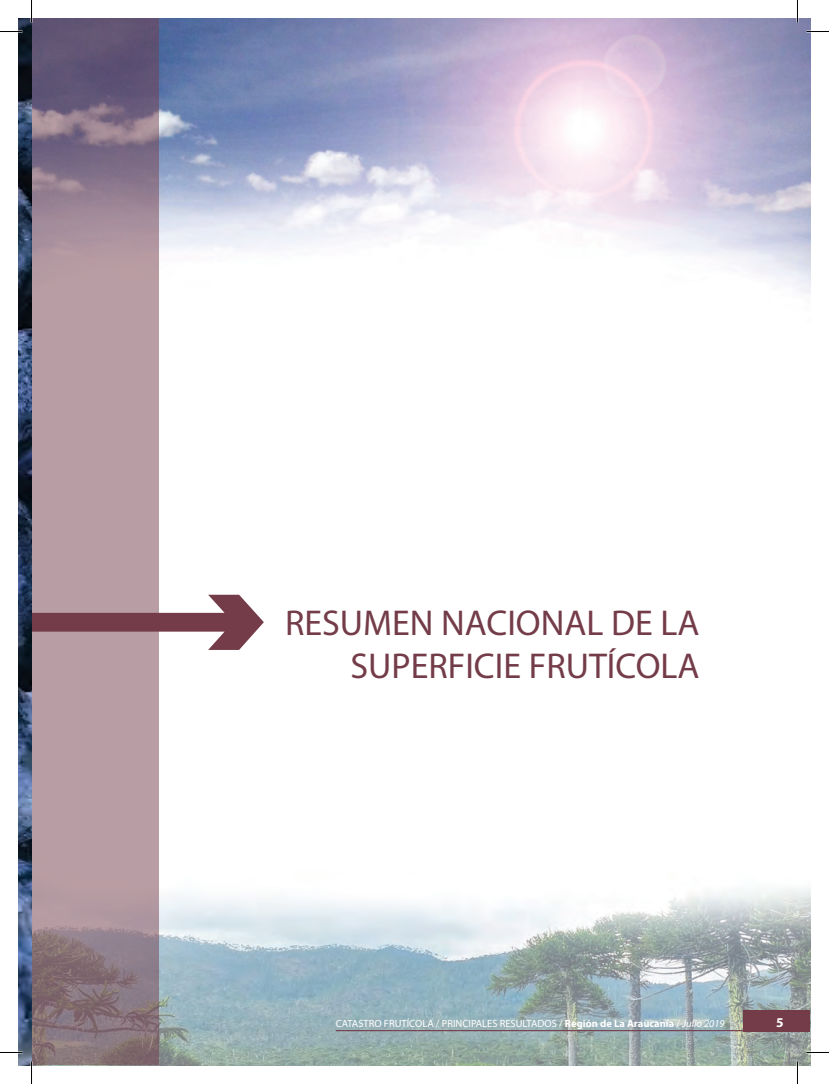
<style>
.page{position:relative;width:829px;height:1084px;background:#fff}
.page>*{position:absolute;margin:0;border:0;box-sizing:border-box;transform-origin:0 0}
.t1{font:36px/43.2px "Myriad Pro";color:#743c49;text-align:right}
.t2{font:700 13.5px "Myriad Pro";color:#fff}
.t3{font:10.5px "Myriad Pro";color:#fff}
.s1{font-weight:700}
.s2{font-style:italic}
</style>
<div class="page">
<img style="left:159px;top:888px;width:651px;height:177px">
<img style="left:159px;top:19px;width:651px;height:275px">
<div style="left:743px;top:1009px;width:67px;height:22px;background:#743c49"></div>
<hr style="left:336px;top:1030px;width:408px;height:1px;background:#743c49">
<svg style="left:31px;top:594px;width:233px;height:56px"></svg>
<svg style="left:32px;top:19px;width:127px;height:1046px;background:#a48b96"></svg>
<img style="left:19px;top:19px;width:12px;height:1046px">
<hr style="left:0;top:1051px;width:22px;height:2px;background:#fff">
<hr style="left:806px;top:1051px;width:22px;height:2px;background:#fff">
<hr style="left:796px;top:0;width:2px;height:23px;background:#fff">
<hr style="left:796px;top:1061px;width:2px;height:22px;background:#fff">
<svg style="left:0;top:31px;width:22px;height:1px"></svg>
<svg style="left:806px;top:31px;width:22px;height:1px"></svg>
<svg style="left:0;top:1052px;width:22px;height:1px"></svg>
<svg style="left:806px;top:1052px;width:22px;height:1px"></svg>
<svg style="left:31px;top:0;width:1px;height:23px"></svg>
<svg style="left:31px;top:1061px;width:1px;height:22px"></svg>
<svg style="left:797px;top:0;width:1px;height:23px"></svg>
<svg style="left:797px;top:1061px;width:1px;height:22px"></svg>
<h1 class="t1" style="left:285px;top:600px;width:416px">RESUMEN NACIONAL DE LA<br>SUPERFICIE FRUTÍCOLA</h1>
<p class="t3" style="left:336px;top:1017px;width:390px">CATASTRO FRUTÍCOLA / PRINCIPALES RESULTADOS / <span class="s1">Región de La Araucanía</span> / <span class="s2">Julio 2019</span></p>
<p class="t2" style="left:775px;top:1013px;width:9px">5</p>
</div>
